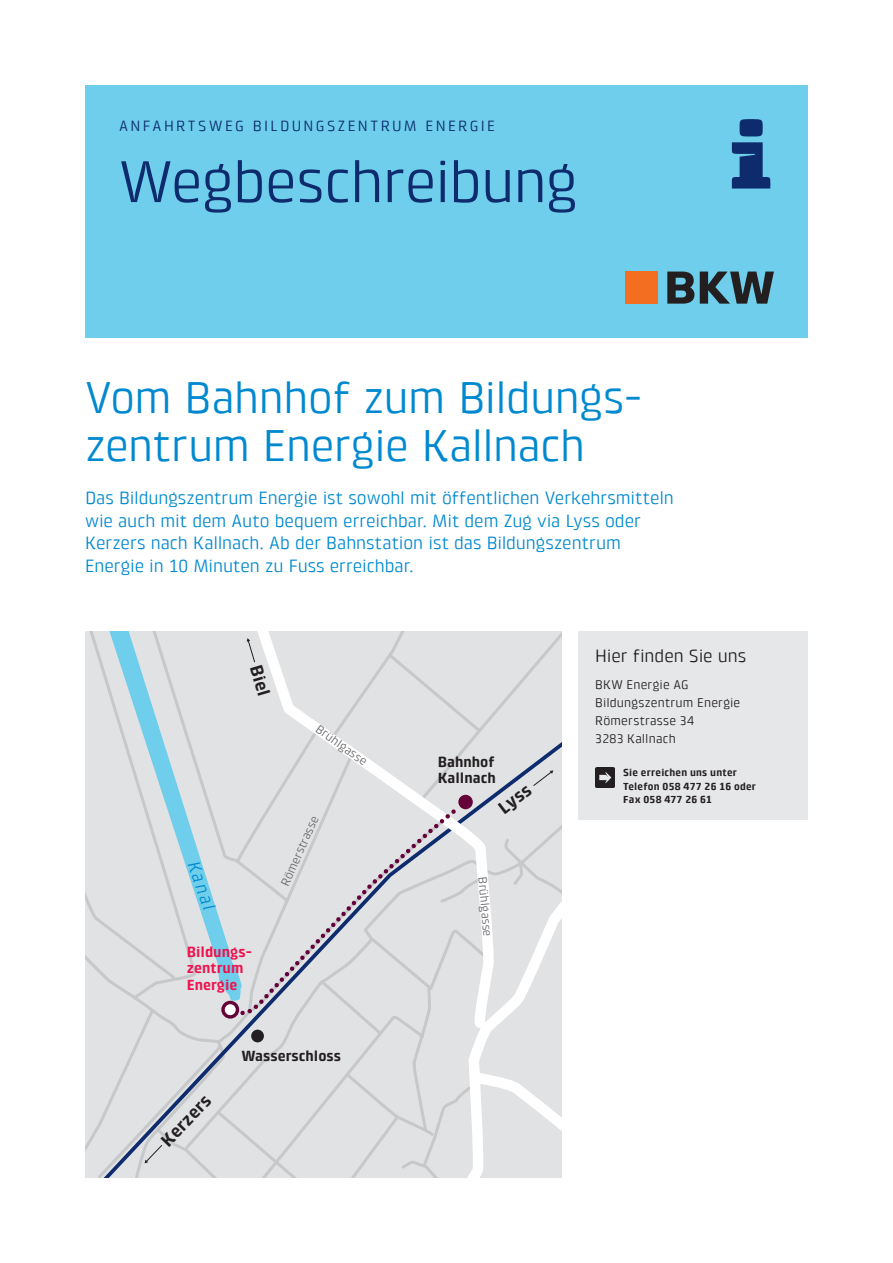
<style>
.page{position:relative;width:893px;height:1263px;background:#fff}
.page>*{position:absolute;margin:0;border:0;box-sizing:border-box;transform-origin:0 0}
.BKW_Headline_40_42pt{font:60px "Klint Pro";letter-spacing:-.015em;color:#0d2b6d}
.BKW_Headline_30_32pt{font:45px/48px "Klint Pro";letter-spacing:-.015em;color:#0089cf}
.BKW_Intro_12_15pt_Re{font:18px/22.5px "Klint Pro";letter-spacing:-.005em;color:#0089cf}
.BKW_Subheadline_1_12{font:18px "Klint Pro";letter-spacing:-.005em;color:#231f20}
.t1{font:700 18px "Klint Pro";color:#231f20}
.t2{font:italic 18px "Klint Pro";color:#0089cf}
.BKW_Cover_Rubrik_10{font:15px "Klint Pro";letter-spacing:.155em;color:#0d2b6d}
.t3{font:700 15px/16.5px "Klint Pro";color:#231f20}
.t4{font:700 15px/16.5px "Klint Pro";color:#ed1450}
.BKW_Copy_8_5_12pt_Re{font:12.75px "Klint Pro";letter-spacing:.015em;color:#231f20}
.t5{font:12px "Klint Pro";color:#636366}
.BKW_Caption_7_9pt_Bo{font:700 10.5px/13.5px "Klint Pro";letter-spacing:.02em;color:#231f20}
</style>
<div class="page">
<div style="left:85px;top:85px;width:723px;height:253px;background:#6eceeb"></div>
<div style="left:625px;top:272px;width:32px;height:32px;background:#f36e21"></div>
<svg style="left:667px;top:272px;width:27px;height:32px"></svg>
<svg style="left:700px;top:272px;width:74px;height:32px"></svg>
<img style="left:731px;top:119px;width:40px;height:70px">
<div style="left:578px;top:631px;width:230px;height:189px;background:#e6e7e9"></div>
<img style="left:595px;top:767px;width:20px;height:21px">
<svg style="left:85px;top:631px;width:162px;height:547px;background:#d6dfe3"></svg>
<svg style="left:100px;top:727px;width:147px;height:451px;background:#d5dce1"></svg>
<svg style="left:214px;top:836px;width:33px;height:342px;background:#ced9df"></svg>
<svg style="left:247px;top:631px;width:314px;height:547px;background:#e1e2e4"></svg>
<svg style="left:229px;top:802px;width:236px;height:214px;background:#d8d9de"></svg>
<svg style="left:223px;top:1002px;width:14px;height:15px"></svg>
<div style="left:221px;top:1001px;width:18px;height:17px;border:3px solid #650038;border-radius:50%"></div>
<div style="left:458px;top:795px;width:15px;height:14px;background:#650038;border-radius:50%"></div>
<svg style="left:145px;top:1144px;width:18px;height:19px"></svg>
<svg style="left:247px;top:638px;width:9px;height:25px"></svg>
<svg style="left:532px;top:770px;width:21px;height:17px"></svg>
<p class="BKW_Cover_Rubrik_10" style="left:119px;top:117px;width:378px">ANFAHRTSWEG BILDUNGSZENTRUM ENERGIE</p>
<p class="BKW_Headline_40_42pt" style="left:119px;top:148px;width:460px">Wegbeschreibung</p>
<p class="BKW_Headline_30_32pt" style="left:85px;top:373px;width:559px">Vom Bahnhof zum Bildungs&shy;zentrum Energie Kallnach</p>
<p class="BKW_Intro_12_15pt_Re" style="left:85px;top:487px;width:590px">Das Bildungszentrum Energie ist sowohl mit öffentlichen Verkehrsmitteln wie auch mit dem Auto bequem erreichbar. Mit dem Zug via Lyss oder Kerzers nach Kallnach. Ab der Bahnstation ist das Bildungszentrum Energie in 10 Minuten zu Fuss erreichbar.</p>
<p class="t1" style="left:265px;top:662px;width:34px;rotate:73deg">Biel</p>
<p class="t5" style="left:321px;top:722px;width:61px;rotate:35deg">Brühlgasse</p>
<p class="t2" style="left:203px;top:858px;width:52px;rotate:70deg">Kanal</p>
<p class="t4" style="left:187px;top:943px;width:67px">Bildungs&shy;zentrum<br>Energie</p>
<p class="t5" style="left:278px;top:882px;width:77px;rotate:-66deg">Römerstrasse</p>
<p class="t1" style="left:157px;top:1136px;width:65px;rotate:-46deg">Kerzers</p>
<p class="t3" style="left:242px;top:1047px;width:101px">Wasserschloss</p>
<p class="t3" style="left:438px;top:753px;width:60px">Bahnhof<br>Kallnach</p>
<p class="t1" style="left:494px;top:802px;width:38px;rotate:-37deg">Lyss</p>
<p class="t5" style="left:489px;top:876px;width:61px;rotate:85deg">Brühlgasse</p>
<p class="BKW_Subheadline_1_12" style="left:595px;top:646px;width:153px">Hier finden Sie uns</p>
<p class="BKW_Copy_8_5_12pt_Re" style="left:595px;top:677px;width:95px">BKW Energie AG</p>
<p class="BKW_Copy_8_5_12pt_Re" style="left:595px;top:695px;width:147px">Bildungszentrum Energie</p>
<p class="BKW_Copy_8_5_12pt_Re" style="left:595px;top:713px;width:100px">Römerstrasse 34</p>
<p class="BKW_Copy_8_5_12pt_Re" style="left:595px;top:731px;width:82px">3283 Kallnach</p>
<p class="BKW_Caption_7_9pt_Bo" style="left:623px;top:766px;width:134px">Sie erreichen uns unter<br>Telefon 058 477 26 16 oder<br>Fax 058 477 26 61</p>
</div>
